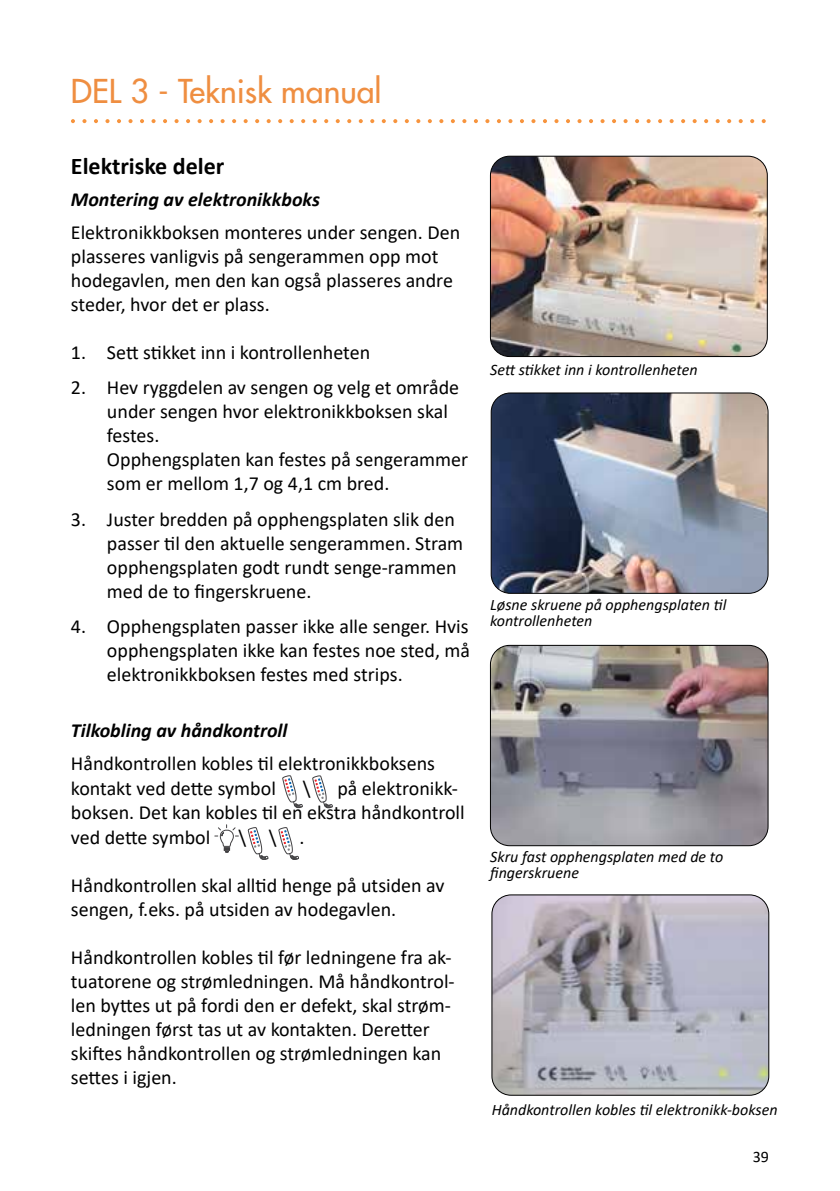
<style>
.page{position:relative;width:840px;height:1191px;background:#fff}
.page>*{position:absolute;margin:0;border:0;box-sizing:border-box;transform-origin:0 0}
.t1{font:32px "Futura";color:#ef8e41}
.t2{font:700 24px "Calibri";color:#000}
.t3{font:20px/24px "Calibri";color:#000}
.t4{font:italic 700 20px "Calibri";color:#000}
.t5{font:italic 16px/16px "Calibri";color:#000}
.t6{font:16px "Calibri";color:#000}
</style>
<div class="page">
<svg style="left:71px;top:119px;width:4px;height:4px"></svg>
<svg style="left:82px;top:119px;width:4px;height:4px"></svg>
<svg style="left:94px;top:119px;width:4px;height:4px"></svg>
<svg style="left:105px;top:119px;width:4px;height:4px"></svg>
<svg style="left:117px;top:119px;width:4px;height:4px"></svg>
<svg style="left:128px;top:119px;width:4px;height:4px"></svg>
<svg style="left:140px;top:119px;width:4px;height:4px"></svg>
<svg style="left:151px;top:119px;width:4px;height:4px"></svg>
<svg style="left:163px;top:119px;width:4px;height:4px"></svg>
<svg style="left:174px;top:119px;width:4px;height:4px"></svg>
<svg style="left:186px;top:119px;width:4px;height:4px"></svg>
<svg style="left:197px;top:119px;width:4px;height:4px"></svg>
<svg style="left:209px;top:119px;width:4px;height:4px"></svg>
<svg style="left:220px;top:119px;width:4px;height:4px"></svg>
<svg style="left:232px;top:119px;width:4px;height:4px"></svg>
<svg style="left:243px;top:119px;width:4px;height:4px"></svg>
<svg style="left:255px;top:119px;width:4px;height:4px"></svg>
<svg style="left:266px;top:119px;width:4px;height:4px"></svg>
<svg style="left:278px;top:119px;width:4px;height:4px"></svg>
<svg style="left:289px;top:119px;width:4px;height:4px"></svg>
<svg style="left:301px;top:119px;width:4px;height:4px"></svg>
<svg style="left:312px;top:119px;width:4px;height:4px"></svg>
<svg style="left:324px;top:119px;width:4px;height:4px"></svg>
<svg style="left:335px;top:119px;width:4px;height:4px"></svg>
<svg style="left:347px;top:119px;width:4px;height:4px"></svg>
<svg style="left:358px;top:119px;width:4px;height:4px"></svg>
<svg style="left:370px;top:119px;width:4px;height:4px"></svg>
<svg style="left:381px;top:119px;width:4px;height:4px"></svg>
<svg style="left:393px;top:119px;width:4px;height:4px"></svg>
<svg style="left:404px;top:119px;width:4px;height:4px"></svg>
<svg style="left:416px;top:119px;width:4px;height:4px"></svg>
<svg style="left:427px;top:119px;width:4px;height:4px"></svg>
<svg style="left:439px;top:119px;width:4px;height:4px"></svg>
<svg style="left:450px;top:119px;width:4px;height:4px"></svg>
<svg style="left:462px;top:119px;width:4px;height:4px"></svg>
<svg style="left:474px;top:119px;width:3px;height:4px"></svg>
<svg style="left:485px;top:119px;width:4px;height:4px"></svg>
<svg style="left:497px;top:119px;width:3px;height:4px"></svg>
<svg style="left:508px;top:119px;width:4px;height:4px"></svg>
<svg style="left:520px;top:119px;width:3px;height:4px"></svg>
<svg style="left:531px;top:119px;width:4px;height:4px"></svg>
<svg style="left:543px;top:119px;width:3px;height:4px"></svg>
<svg style="left:554px;top:119px;width:4px;height:4px"></svg>
<svg style="left:566px;top:119px;width:3px;height:4px"></svg>
<svg style="left:577px;top:119px;width:4px;height:4px"></svg>
<svg style="left:589px;top:119px;width:3px;height:4px"></svg>
<svg style="left:600px;top:119px;width:4px;height:4px"></svg>
<svg style="left:612px;top:119px;width:3px;height:4px"></svg>
<svg style="left:623px;top:119px;width:4px;height:4px"></svg>
<svg style="left:635px;top:119px;width:3px;height:4px"></svg>
<svg style="left:646px;top:119px;width:4px;height:4px"></svg>
<svg style="left:658px;top:119px;width:3px;height:4px"></svg>
<svg style="left:669px;top:119px;width:4px;height:4px"></svg>
<svg style="left:681px;top:119px;width:3px;height:4px"></svg>
<svg style="left:692px;top:119px;width:4px;height:4px"></svg>
<svg style="left:704px;top:119px;width:3px;height:4px"></svg>
<svg style="left:715px;top:119px;width:4px;height:4px"></svg>
<svg style="left:727px;top:119px;width:3px;height:4px"></svg>
<svg style="left:738px;top:119px;width:4px;height:4px"></svg>
<svg style="left:750px;top:119px;width:3px;height:4px"></svg>
<svg style="left:761px;top:119px;width:4px;height:4px"></svg>
<svg style="left:282px;top:775px;width:20px;height:33px"></svg>
<svg style="left:312px;top:775px;width:20px;height:33px"></svg>
<svg style="left:215px;top:824px;width:23px;height:29px"></svg>
<svg style="left:248px;top:827px;width:20px;height:32px"></svg>
<svg style="left:279px;top:827px;width:20px;height:32px"></svg>
<img style="left:490px;top:645px;width:277px;height:200px">
<div style="left:490px;top:645px;width:277px;height:201px;border:1px solid #000;border-radius:19px"></div>
<img style="left:492px;top:895px;width:276px;height:200px">
<div style="left:491px;top:894px;width:277px;height:201px;border:1px solid #000;border-radius:19px"></div>
<img style="left:490px;top:156px;width:276px;height:200px">
<div style="left:490px;top:156px;width:277px;height:201px;border:1px solid #000;border-radius:19px"></div>
<img style="left:492px;top:393px;width:275px;height:200px">
<div style="left:490px;top:393px;width:277px;height:200px;border:1px solid #000;border-radius:19px"></div>
<h1 class="t1" style="left:71px;top:70px;width:312px">DEL 3 - Teknisk manual</h1>
<p class="t2" style="left:71px;top:149px;width:155px">Elektriske deler</p>
<p class="t4" style="left:71px;top:186px;width:250px">Montering av elektronikkboks</p>
<p class="t3" style="left:71px;top:220px;width:390px">Elektronikkboksen monteres under sengen. Den plasseres vanligvis på sengerammen opp mot hodegavlen, men den kan også plasseres andre steder, hvor det er plass.</p>
<p class="t3" style="left:71px;top:340px;width:300px">1. Sett stikket inn i kontrollenheten</p>
<p class="t3" style="left:107px;top:375px;width:362px;text-indent:-36px">2. Hev ryggdelen av sengen og velg et område under sengen hvor elektronikkboksen skal festes.<br>Opphengsplaten kan festes på sengerammer som er mellom 1,7 og 4,1 cm bred.</p>
<p class="t3" style="left:107px;top:506px;width:357px;text-indent:-36px">3. Juster bredden på opphengsplaten slik den passer til den aktuelle sengerammen. Stram opphengsplaten godt rundt senge-rammen med de to fingerskruene.</p>
<p class="t3" style="left:107px;top:614px;width:364px;text-align:justify;text-indent:-36px">4. Opphengsplaten passer ikke alle senger. Hvis opphengsplaten ikke kan festes noe sted, må elektronikkboksen festes med strips.</p>
<p class="t4" style="left:71px;top:716px;width:218px">Tilkobling av håndkontroll</p>
<p class="t3" style="left:71px;top:749px;width:365px;line-height:25.8px">Håndkontrollen kobles til elektronikkboksens kontakt ved dette symbol</p>
<p class="t3" style="left:302px;top:776px;width:9px">\</p>
<p class="t3" style="left:71px;top:776px;width:395px;text-indent:266px">på elektronikk&shy;boksen. Det kan kobles til en ekstra håndkontroll ved dette symbol</p>
<p class="t3" style="left:238px;top:825px;width:68px">\\.</p>
<p class="t3" style="left:71px;top:873px;width:375px">Håndkontrollen skal alltid henge på utsiden av sengen, f.eks. på utsiden av hodegavlen.</p>
<p class="t3" style="left:71px;top:945px;width:385px">Håndkontrollen kobles til før ledningene fra ak&shy;tuatorene og strømledningen. Må håndkontrol&shy;len byttes ut på fordi den er defekt, skal strøm&shy;ledningen først tas ut av kontakten. Deretter skiftes håndkontrollen og strømledningen kan settes i igjen.</p>
<p class="t5" style="left:490px;top:361px;width:209px">Sett stikket inn i kontrollenheten</p>
<p class="t5" style="left:490px;top:596px;width:237px">Løsne skruene på opphengsplaten til kontrollenheten</p>
<p class="t5" style="left:490px;top:848px;width:234px">Skru fast opphengsplaten med de to fingerskruene</p>
<p class="t5" style="left:491px;top:1101px;width:287px">Håndkontrollen kobles til elektronikk-boksen</p>
<p class="t6" style="left:752px;top:1145px;width:18px">39</p>
</div>
